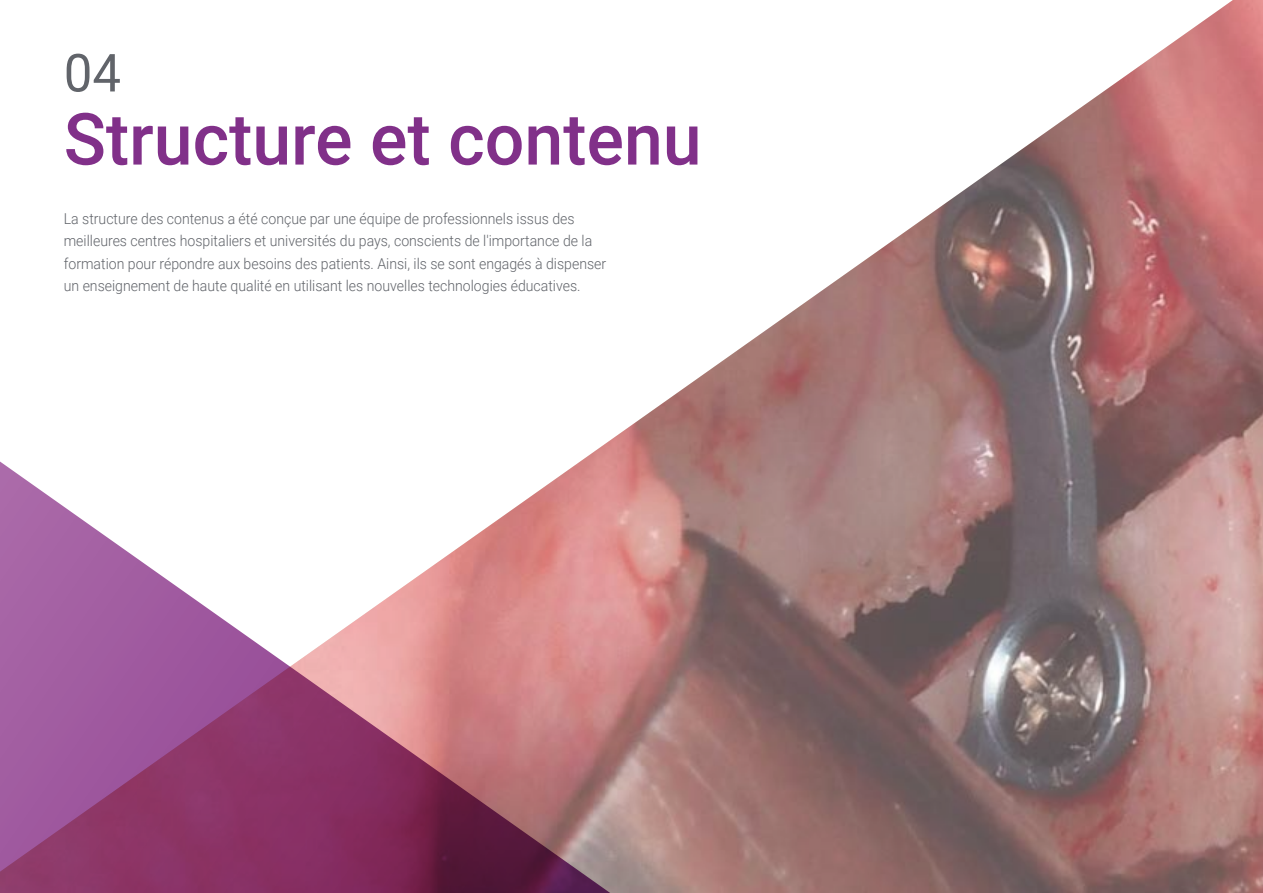
<style>
.page{position:relative;width:1263px;height:893px;background:#fff}
.page>*{position:absolute;margin:0;border:0;box-sizing:border-box;transform-origin:0 0}
.t1{font:500 72px "Roboto";color:#813089}
.t2{font:52.5px "Roboto";color:#61646a}
.t3{font:300 15px/22.5px "Roboto";color:#61646a;scale:.94 1}
</style>
<div class="page">
<img style="left:602px;top:0;width:661px;height:893px">
<svg style="left:0;top:446px;width:640px;height:447px"></svg>
<h2 class="t2" style="left:64px;top:36px;width:59px">04</h2>
<h1 class="t1" style="left:64px;top:89px;width:639px">Structure et contenu</h1>
<p class="t3" style="left:64px;top:207px;width:579px">La structure des contenus a été conçue par une équipe de professionnels issus des meilleures centres hospitaliers et universités du pays, conscients de l'importance de la formation pour répondre aux besoins des patients. Ainsi, ils se sont engagés à dispenser un enseignement de haute qualité en utilisant les nouvelles technologies éducatives.</p>
</div>
